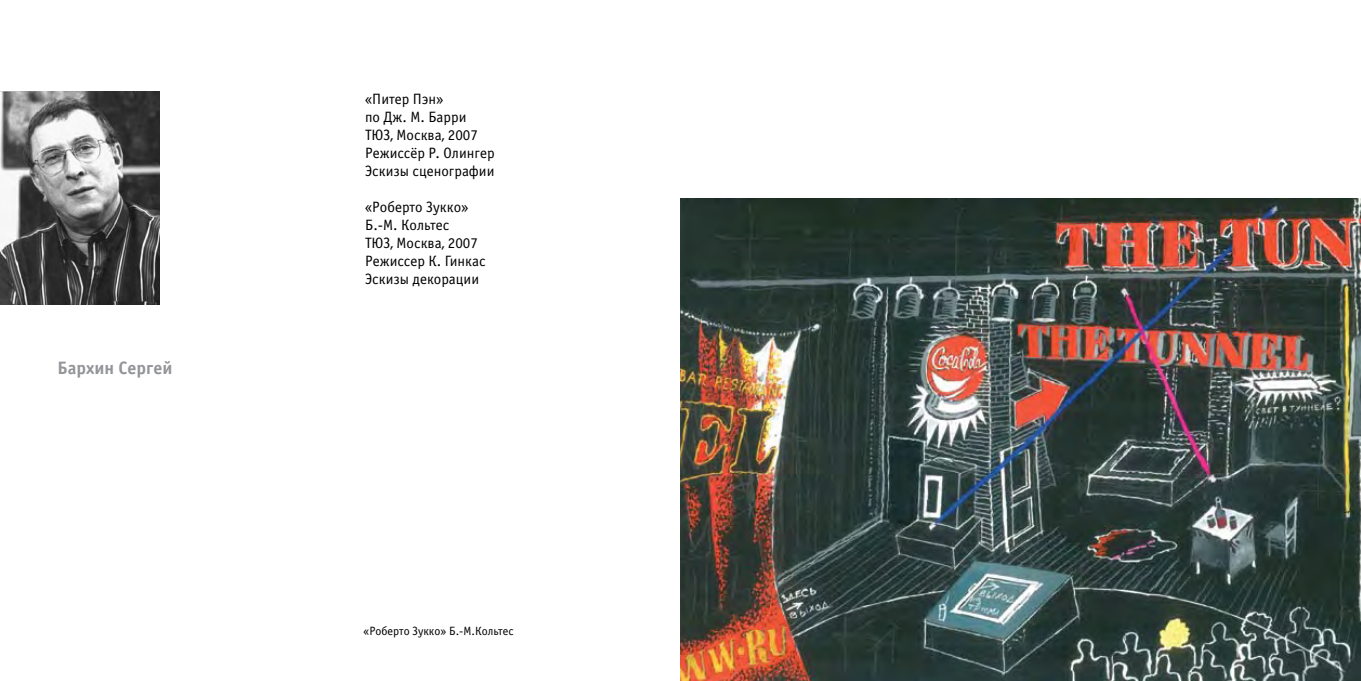
<style>
.page{position:relative;width:1361px;height:681px;background:#fff}
.page>*{position:absolute;margin:0;border:0;box-sizing:border-box;transform-origin:0 0}
.t1{font:700 18px "Officina Sans C";color:#939598}
.t2{font:15px/18px "Officina Sans C";color:#000}
.t3{font:12px "Officina Sans C";color:#000}
</style>
<div class="page">
<img style="left:680px;top:199px;width:681px;height:481px">
<img style="left:0;top:92px;width:159px;height:212px">
<p class="t1" style="left:57px;top:357px;width:116px">Бархин Сергей</p>
<p class="t2" style="left:365px;top:90px;width:131px">«Питер Пэн»<br>по Дж. М. Барри<br>ТЮЗ, Москва, 2007<br>Режиссёр Р. Олингер<br>Эскизы сценографии</p>
<p class="t2" style="left:365px;top:198px;width:122px">«Роберто Зукко»<br>Б.-М. Кольтес<br>ТЮЗ, Москва, 2007<br>Режиссер К. Гинкас<br>Эскизы декорации</p>
<p class="t3" style="left:364px;top:623px;width:151px">«Роберто Зукко» Б.-М.Кольтес</p>
</div>
